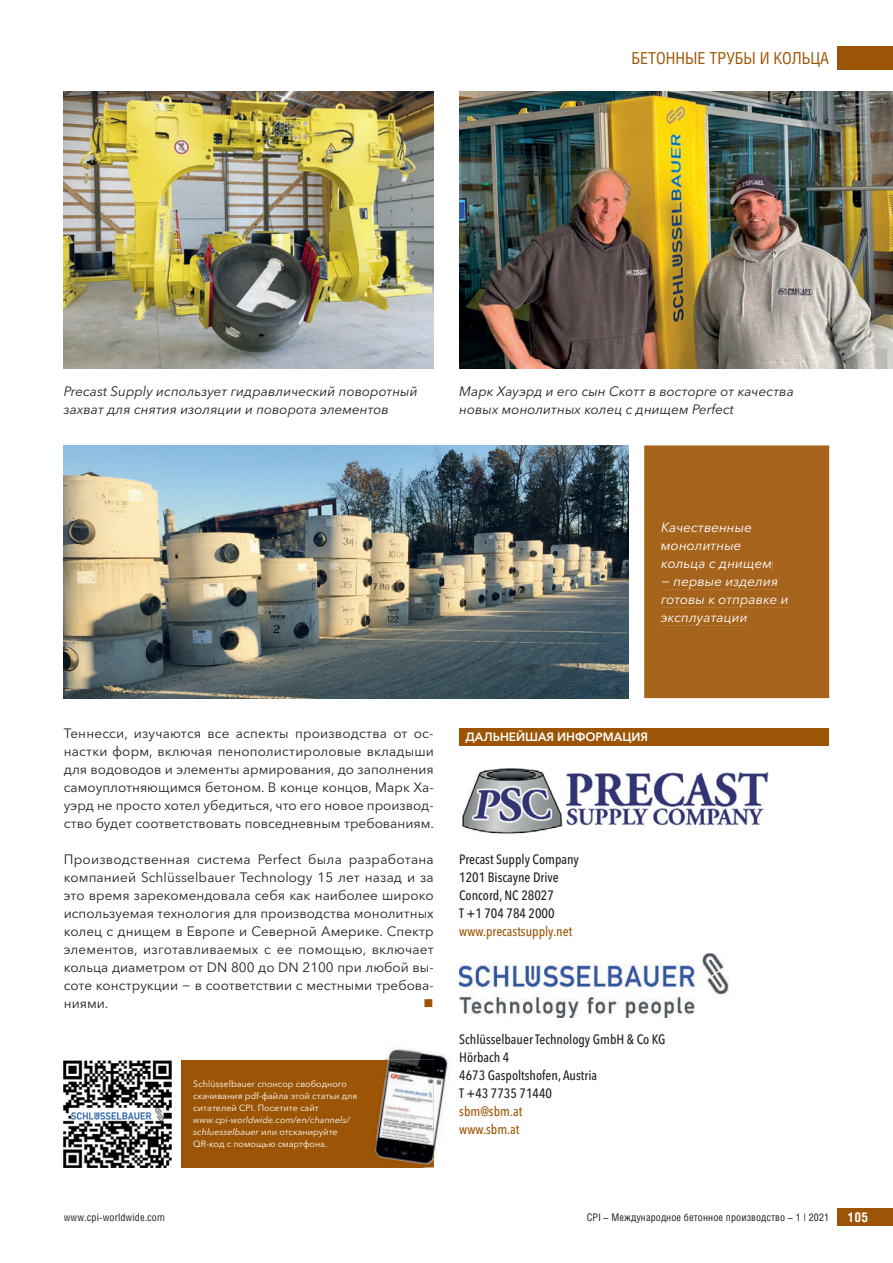
<style>
.page{position:relative;width:893px;height:1263px;background:#fff}
.page>*{position:absolute;margin:0;border:0;box-sizing:border-box;transform-origin:0 0}
.t1{font:16.5px "Helios Cond";color:#9c5506}
.t2{font:13.5px/18px "Avenir Next Cyr";color:#231f20;text-align:justify}
.t3{font:italic 13.5px/18px "Avenir Next Cyr";color:#231f20}
.t4{font:500 condensed 13.5px/18px "Avenir Next LT Pro";color:#231f20}
.t5{font:italic 13.5px/18px "Avenir Next Cyr";color:#fff}
.t6{font:500 condensed 13.5px/18px "Avenir Next LT Pro";color:#9c5506}
.t7{font:700 13.5px "Helios Cond";color:#fff}
.t8{font:600 12px "Avenir Next Cyr";color:#fff}
.t9{font:10.5px "Helios Cond";letter-spacing:.01em;color:#231f20}
.t10{font:9px/12px "Avenir Next Cyr";color:#fff}
.t11{font:italic 9px/12px "Avenir Next Cyr";color:#fff}
.s1{font-style:normal}
</style>
<div class="page">
<div style="left:838px;top:47px;width:55px;height:23px;background:#9c5506"></div>
<div style="left:838px;top:1208px;width:55px;height:18px;background:#9c5506"></div>
<div style="left:459px;top:728px;width:370px;height:17px;background:#9c5506"></div>
<img style="left:462px;top:768px;width:307px;height:66px">
<img style="left:459px;top:953px;width:269px;height:64px">
<div style="left:181px;top:1060px;width:253px;height:107px;background:#9c5506"></div>
<img style="left:64px;top:1060px;width:107px;height:107px">
<img style="left:384px;top:1048px;width:64px;height:120px">
<img style="left:375px;top:1060px;width:59px;height:107px">
<img style="left:64px;top:91px;width:370px;height:278px">
<img style="left:459px;top:91px;width:434px;height:278px">
<img style="left:64px;top:445px;width:565px;height:253px">
<div style="left:644px;top:445px;width:185px;height:253px;background:#a5631b"></div>
<div style="left:662px;top:522px;width:90px;height:10px;background:#a5631b"></div>
<div style="left:662px;top:543px;width:80px;height:7px;background:#a5631b"></div>
<div style="left:662px;top:561px;width:110px;height:9px;background:#a5631b"></div>
<div style="left:662px;top:579px;width:116px;height:10px;background:#a5631b"></div>
<div style="left:662px;top:597px;width:127px;height:10px;background:#a5631b"></div>
<div style="left:661px;top:615px;width:86px;height:10px;background:#a5631b"></div>
<p class="t1" style="left:631px;top:52px;width:199px">БЕТОННЫЕ ТРУБЫ И КОЛЬЦА</p>
<p class="t3" style="left:64px;top:384px;width:355px">Precast Supply использует гидравлический поворотный захват для снятия изоляции и поворота элементов</p>
<p class="t3" style="left:459px;top:384px;width:336px">Марк Хауэрд и его сын Скотт в восторге от качества новых монолитных колец с днищем Perfect</p>
<p class="t5" style="left:661px;top:519px;width:129px">Качественные монолитные кольца с днищем<br>− первые изделия готовы к отправке и эксплуатации</p>
<p class="t2" style="left:64px;top:726px;width:372px">Теннесси, изучаются все аспекты производства от ос&shy;настки форм, включая пенополистироловые вкладыши для водоводов и элементы армирования, до заполнения самоуплотняющимся бетоном. В конце концов, Марк Ха&shy;уэрд не просто хотел убедиться, что его новое производ&shy;ство будет соответствовать повседневным требованиям.</p>
<p class="t2" style="left:64px;top:851px;width:372px">Производственная система Perfect была разработана компанией Schlüsselbauer Technology 15 лет назад и за это время зарекомендовала себя как наиболее широко используемая технология для производства монолитных колец с днищем в Европе и Северной Америке. Спектр элементов, изготавливаемых с ее помощью, включает кольца диаметром от DN 800 до DN 2100 при любой вы&shy;соте конструкции − в соответствии с местными требова&shy;ниями.</p>
<p class="t10" style="left:193px;top:1078px;width:166px">Schlüsselbauer спонсор свободного скачивания pdf-файла этой статьи для ситателей CPI. Посетите сайт</p>
<p class="t11" style="left:193px;top:1114px;width:158px">www.cpi-worldwide.com/en/channels/ schluesselbauer <span class="s1">или отсканируйте<br>QR-код с помощью смартфона.</span></p>
<p class="t8" style="left:466px;top:732px;width:184px">ДАЛЬНЕЙШАЯ ИНФОРМАЦИЯ</p>
<p class="t4" style="left:459px;top:852px;width:121px">Precast Supply Company<br>1201 Biscayne Drive<br>Concord, NC 28027<br>T +1 704 784 2000</p>
<p class="t6" style="left:459px;top:923px;width:114px">www.precastsupply.net</p>
<p class="t4" style="left:459px;top:1031px;width:208px">Schlüsselbauer Technology GmbH &amp; Co KG<br>Hörbach 4<br>4673 Gaspoltshofen, Austria<br>T +43 7735 71440</p>
<p class="t6" style="left:459px;top:1103px;width:65px">sbm@sbm.at www.sbm.at</p>
<p class="t9" style="left:64px;top:1213px;width:103px">www.cpi-worldwide.com</p>
<p class="t9" style="left:587px;top:1213px;width:244px">CPI – Международное бетонное производство – 1 | 2021</p>
<p class="t7" style="left:848px;top:1209px;width:22px">105</p>
</div>
